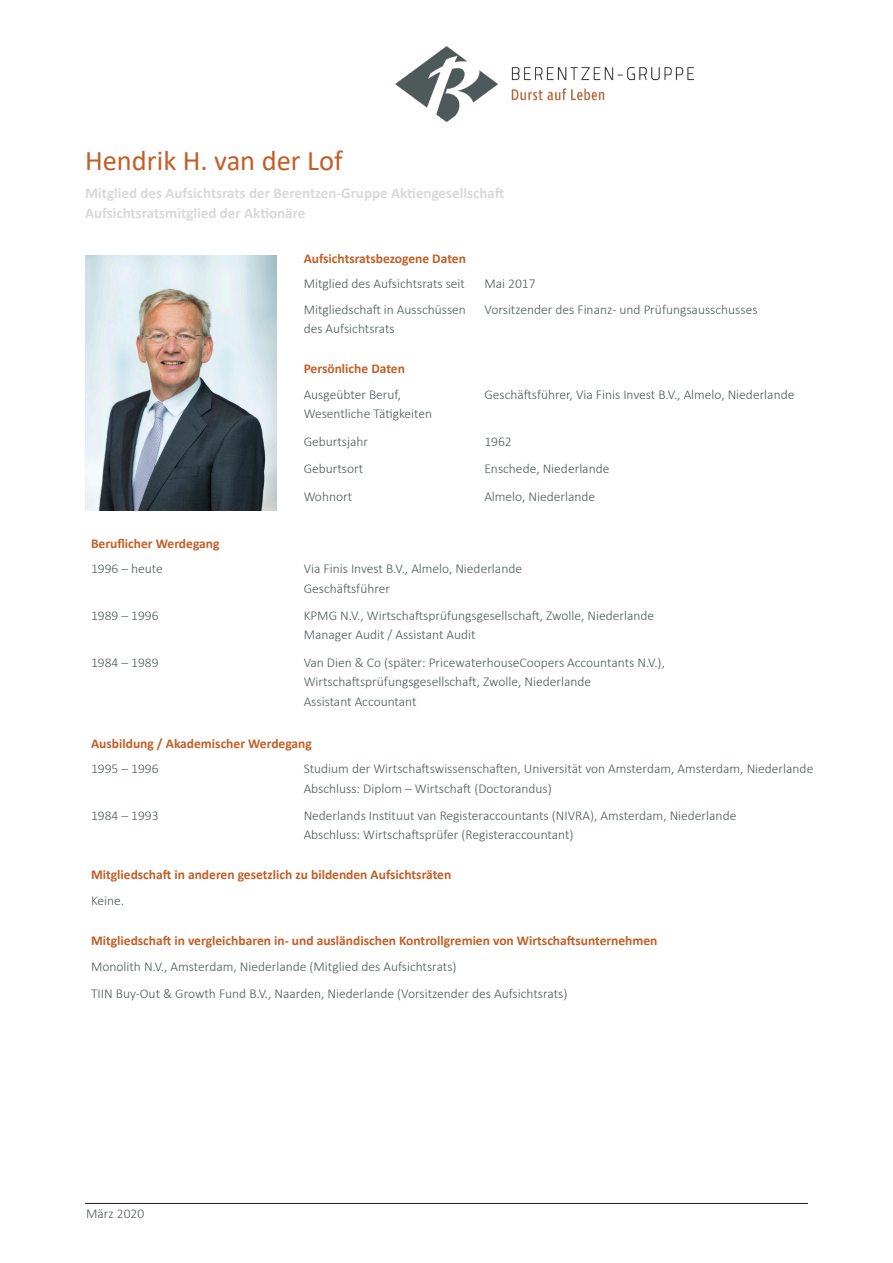
<style>
.page{position:relative;width:893px;height:1263px;background:#fff}
.page>*{position:absolute;margin:0;border:0;box-sizing:border-box;transform-origin:0 0}
.Name_Kupfer{font:28.5px "Calibri";color:#c25e26}
.Posten_hellgrau{font:700 15px "Calibri";color:#d9d9d9}
.Tabelle_rechts_dunke{font:300 13.5px/19.5px "Calibri";color:#4e5859}
.Tabelle_links_dunkel{font:300 13.5px/19.5px "Calibri";color:#4e5859}
.Überschrift_Kupfer{font:700 13.5px "Calibri";color:#c25e26}
</style>
<div class="page">
<hr style="left:85px;top:1203px;width:723px;height:1px;background:#231f20">
<img style="left:395px;top:47px;width:299px;height:74px">
<img style="left:85px;top:255px;width:191px;height:255px">
<p class="Name_Kupfer" style="left:85px;top:141px;width:259px">Hendrik H. van der Lof</p>
<p class="Posten_hellgrau" style="left:85px;top:183px;width:421px">Mitglied des Aufsichtsrats der Berentzen-Gruppe Aktiengesellschaft</p>
<p class="Posten_hellgrau" style="left:85px;top:202px;width:222px">Aufsichtsratsmitglied der Aktionäre</p>
<p class="Überschrift_Kupfer" style="left:304px;top:249px;width:164px">Aufsichtsratsbezogene Daten</p>
<p class="Tabelle_links_dunkel" style="left:304px;top:274px;width:163px">Mitglied des Aufsichtsrats seit</p>
<p class="Tabelle_rechts_dunke" style="left:484px;top:274px;width:53px">Mai 2017</p>
<p class="Tabelle_links_dunkel" style="left:304px;top:299px;width:164px">Mitgliedschaft in Ausschüssen des Aufsichtsrats</p>
<p class="Tabelle_rechts_dunke" style="left:484px;top:299px;width:275px">Vorsitzender des Finanz- und Prüfungsausschusses</p>
<p class="Überschrift_Kupfer" style="left:304px;top:359px;width:103px">Persönliche Daten</p>
<p class="Tabelle_links_dunkel" style="left:304px;top:384px;width:130px">Ausgeübter Beruf,<br>Wesentliche Tätigkeiten</p>
<p class="Tabelle_rechts_dunke" style="left:484px;top:384px;width:311px">Geschäftsführer, Via Finis Invest B.V., Almelo, Niederlande</p>
<p class="Tabelle_links_dunkel" style="left:304px;top:431px;width:66px">Geburtsjahr</p>
<p class="Tabelle_rechts_dunke" style="left:484px;top:431px;width:29px">1962</p>
<p class="Tabelle_links_dunkel" style="left:304px;top:459px;width:61px">Geburtsort</p>
<p class="Tabelle_rechts_dunke" style="left:484px;top:459px;width:126px">Enschede, Niederlande</p>
<p class="Tabelle_links_dunkel" style="left:304px;top:486px;width:50px">Wohnort</p>
<p class="Tabelle_rechts_dunke" style="left:484px;top:486px;width:112px">Almelo, Niederlande</p>
<p class="Überschrift_Kupfer" style="left:91px;top:534px;width:130px">Beruflicher Werdegang</p>
<p class="Tabelle_links_dunkel" style="left:91px;top:559px;width:73px">1996 – heute</p>
<p class="Tabelle_rechts_dunke" style="left:304px;top:559px;width:220px">Via Finis Invest B.V., Almelo, Niederlande<br>Geschäftsführer</p>
<p class="Tabelle_links_dunkel" style="left:91px;top:606px;width:69px">1989 – 1996</p>
<p class="Tabelle_rechts_dunke" style="left:304px;top:606px;width:352px">KPMG N.V., Wirtschaftsprüfungsgesellschaft, Zwolle, Niederlande<br>Manager Audit / Assistant Audit</p>
<p class="Tabelle_links_dunkel" style="left:91px;top:652px;width:69px">1984 – 1989</p>
<p class="Tabelle_rechts_dunke" style="left:304px;top:652px;width:363px">Van Dien &amp; Co (später: PricewaterhouseCoopers Accountants N.V.),<br>Wirtschaftsprüfungsgesellschaft, Zwolle, Niederlande<br>Assistant Accountant</p>
<p class="Überschrift_Kupfer" style="left:91px;top:733px;width:222px">Ausbildung / Akademischer Werdegang</p>
<p class="Tabelle_links_dunkel" style="left:91px;top:759px;width:69px">1995 – 1996</p>
<p class="Tabelle_rechts_dunke" style="left:304px;top:759px;width:511px">Studium der Wirtschaftswissenschaften, Universität von Amsterdam, Amsterdam, Niederlande<br>Abschluss: Diplom – Wirtschaft (Doctorandus)</p>
<p class="Tabelle_links_dunkel" style="left:91px;top:805px;width:69px">1984 – 1993</p>
<p class="Tabelle_rechts_dunke" style="left:304px;top:805px;width:434px">Nederlands Instituut van Registeraccountants (NIVRA), Amsterdam, Niederlande<br>Abschluss: Wirtschaftsprüfer (Registeraccountant)</p>
<p class="Überschrift_Kupfer" style="left:91px;top:865px;width:362px">Mitgliedschaft in anderen gesetzlich zu bildenden Aufsichtsräten</p>
<p class="Tabelle_links_dunkel" style="left:91px;top:890px;width:35px">Keine.</p>
<p class="Überschrift_Kupfer" style="left:91px;top:931px;width:568px">Mitgliedschaft in vergleichbaren in- und ausländischen Kontrollgremien von Wirtschaftsunternehmen</p>
<p class="Tabelle_links_dunkel" style="left:91px;top:956px;width:367px">Monolith N.V., Amsterdam, Niederlande (Mitglied des Aufsichtsrats)</p>
<p class="Tabelle_links_dunkel" style="left:91px;top:984px;width:478px">TIIN Buy-Out &amp; Growth Fund B.V., Naarden, Niederlande (Vorsitzender des Aufsichtsrats)</p>
<p class="Tabelle_rechts_dunke" style="left:86px;top:1203px;width:60px">März 2020</p>
</div>
